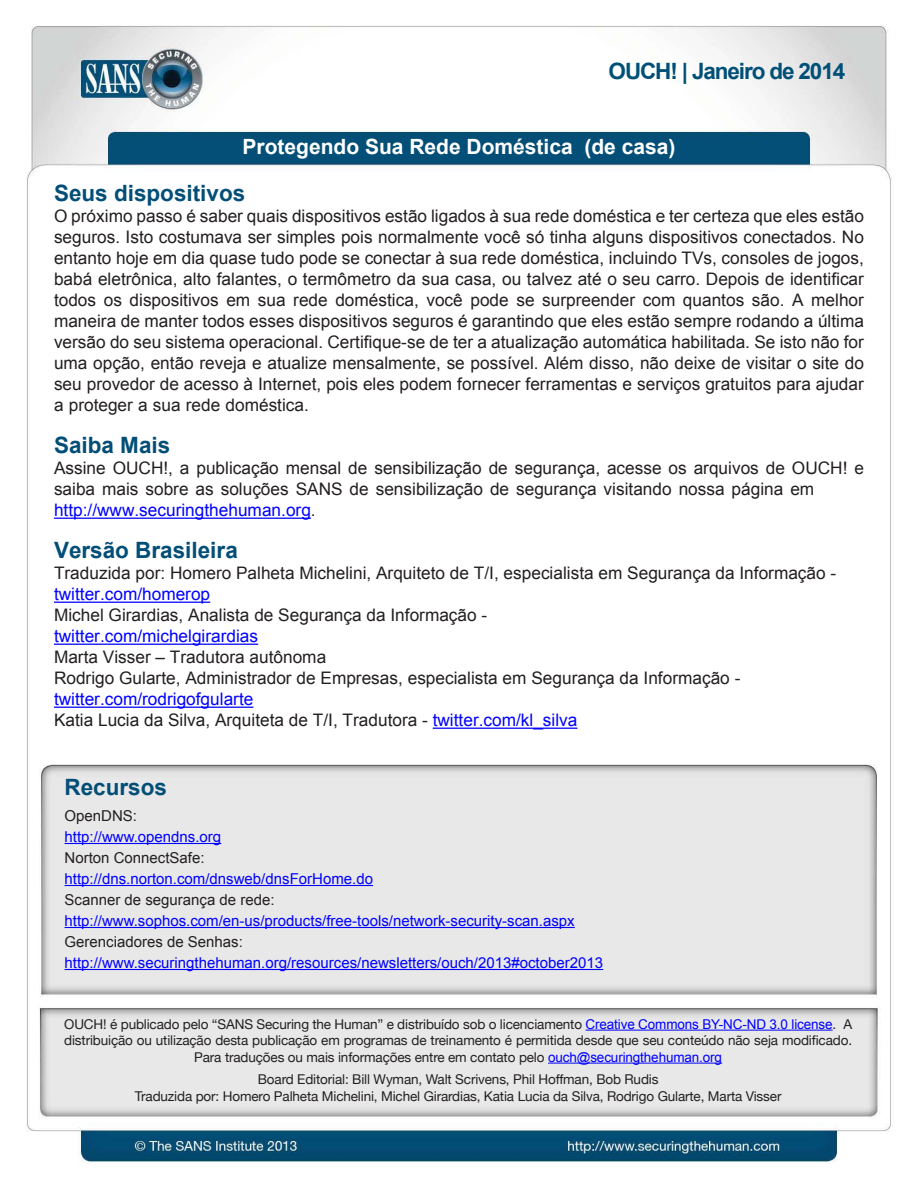
<style>
.page{position:relative;width:918px;height:1188px;background:#fff}
.page>*{position:absolute;margin:0;border:0;box-sizing:border-box;transform-origin:0 0}
.MainText{font:700 22.5px "Arial";color:#024e77}
.t1{font:700 22.5px "Arial";letter-spacing:-.05em;color:#004f77}
.t2{font:700 21px "Arial";color:#fff}
.MainText-2{font:17.25px/21px "Arial";color:#231f20;text-align:justify}
.MainText-3{font:17.25px "Arial";color:#00f}
.t3{font:15px "Arial";color:#00f}
.t4{font:15px "Arial";color:#231f20}
.t5{font:13.5px/16.5px "Helvetica Neue";letter-spacing:-.01em;color:#231f20;text-align:center}
.s1{color:#231f20}
.s2{color:#00f}
.s3{font-family:"Arial";color:#00f}
</style>
<div class="page">
<img style="left:26px;top:25px;width:868px;height:1137px">
<hr style="left:54px;top:518px;width:257px;height:1px;background:#00f">
<hr style="left:54px;top:602px;width:156px;height:1px;background:#00f">
<hr style="left:54px;top:644px;width:204px;height:1px;background:#00f">
<hr style="left:54px;top:707px;width:199px;height:1px;background:#00f">
<hr style="left:433px;top:728px;width:144px;height:1px;background:#00f">
<hr style="left:586px;top:1030px;width:247px;height:1px;background:#00f">
<hr style="left:548px;top:1063px;width:174px;height:1px;background:#00f">
<hr style="left:65px;top:843px;width:156px;height:1px;background:#00f">
<hr style="left:65px;top:885px;width:308px;height:1px;background:#00f">
<hr style="left:65px;top:927px;width:510px;height:1px;background:#00f">
<hr style="left:65px;top:969px;width:538px;height:1px;background:#00f">
<h1 class="t1" style="left:609px;top:56px;width:238px">OUCH! | Janeiro de 2014</h1>
<p class="t2" style="left:243px;top:133px;width:332px">Protegendo Sua Rede Doméstica</p>
<p class="t2" style="left:584px;top:133px;width:93px">(de casa(</p>
<p class="MainText" style="left:54px;top:178px;width:193px">Seus dispositivos</p>
<p class="MainText-2" style="left:54px;top:206px;width:812px">O próximo passo é saber quais dispositivos estão ligados à sua rede doméstica e ter certeza que eles estão seguros. Isto costumava ser simples pois normalmente você só tinha alguns dispositivos conectados. No entanto hoje em dia quase tudo pode se conectar à sua rede doméstica, incluindo TVs, consoles de jogos, babá eletrônica, alto falantes o, termômetro da sua casa, ou talvez até o seu carro. Depois de identificar todos os dispositivos em sua rede doméstica, você pode se surpreender com quantos são A. melhor maneira de manter todos esses dispositivos seguros é garantindo que eles estão sempre rodando a última versão do seu sistema operacional. Certifique-se de ter a atualização automática habilitada. Se isto não for uma opção, então reveja e atualize mensalmente, se possível. Além disso, não deixe de visitar o site do seu provedor de acesso à Internet, pois eles podem fornecer ferramentas e serviços gratuitos para ajudar a proteger a sua rede doméstica.</p>
<p class="MainText" style="left:54px;top:430px;width:118px">Saiba Mais</p>
<p class="MainText-2" style="left:54px;top:458px;width:811px">Assine OUCH a,! publicação mensal de sensibilização de segurança, acesse os arquivos de OUCH! e saiba mais sobre as soluções SANS de sensibilização de segurança visitando nossa página em</p>
<p class="MainText-3" style="left:54px;top:499px;width:263px">http://www.securingthehuman.org<span class="s1">.</span></p>
<p class="MainText" style="left:54px;top:535px;width:185px">Versão Brasileira</p>
<p class="MainText-2" style="left:54px;top:563px;width:784px">Traduzida por: Homero Palheta Michelini, Arquiteto de T ,I/ especialista em Segurança da Informação -</p>
<p class="MainText-3" style="left:54px;top:583px;width:158px">twitter.com/homerop</p>
<p class="MainText-2" style="left:54px;top:605px;width:435px">Michel Girardias, Analista de Segurança da Informação -</p>
<p class="MainText-3" style="left:54px;top:625px;width:206px">twitter.com/michelgirardias</p>
<p class="MainText-2" style="left:54px;top:647px;width:274px">Marta Visser – Tradutora autônoma</p>
<p class="MainText-2" style="left:54px;top:668px;width:688px">Rodrigo Gularte, Administrador de Empresas, especialista em Segurança da Informação -</p>
<p class="MainText-3" style="left:54px;top:688px;width:201px">twitter.com/rodrigofgularte</p>
<p class="MainText-2" style="left:54px;top:710px;width:525px">Katia Lucia da Silva, Arquiteta de T ,I/ Tradutora - <span class="s2">twitter.com/kl_silva</span></p>
<p class="MainText" style="left:65px;top:773px;width:104px">Recursos</p>
<p class="t4" style="left:65px;top:806px;width:74px">OpenDNS:</p>
<p class="t3" style="left:65px;top:827px;width:158px">http://www.opendns.org</p>
<p class="t4" style="left:65px;top:848px;width:142px">Norton ConnectSafe:</p>
<p class="t3" style="left:65px;top:869px;width:310px">http://dns.norton.com/dnsweb/dnsForHome.do</p>
<p class="t4" style="left:65px;top:890px;width:212px">Scanner de segurança de rede:</p>
<p class="t3" style="left:65px;top:911px;width:512px">http://www.sophos.com/en-us/products/free-tools/network-security-scan.aspx</p>
<p class="t4" style="left:65px;top:932px;width:180px">Gerenciadores de Senhas:</p>
<p class="t3" style="left:65px;top:953px;width:540px">http://www.securingthehuman.org/resources/newsletters/ouch/2013#october2013</p>
<p class="t5" style="left:64px;top:1016px;width:789px">OUCH é! publicado pelo “SANS Securing the Human” e distribuído sob o licenciamento <span class="s3">Creative Commons BY-NC-ND 3.0 license</span> A. distribuição ou utilização desta publicação em programas de treinamento é permitida desde que seu conteúdo não seja modificado.<br>Para traduções ou mais informações entre em contato pelo <span class="s3">ouch@securingthehuman.org</span></p>
<p class="t5" style="left:258px;top:1072px;width:402px">Board Editorial: Bill Wyman, Walt Scrivens, Phil Hoffman, Bob Rudis</p>
<p class="t5" style="left:135px;top:1088px;width:648px">Traduzida por: Homero Palheta Michelini, Michel Girardias, Katia Lucia da Silva, Rodrigo Gularte, Marta Visser</p>
</div>
